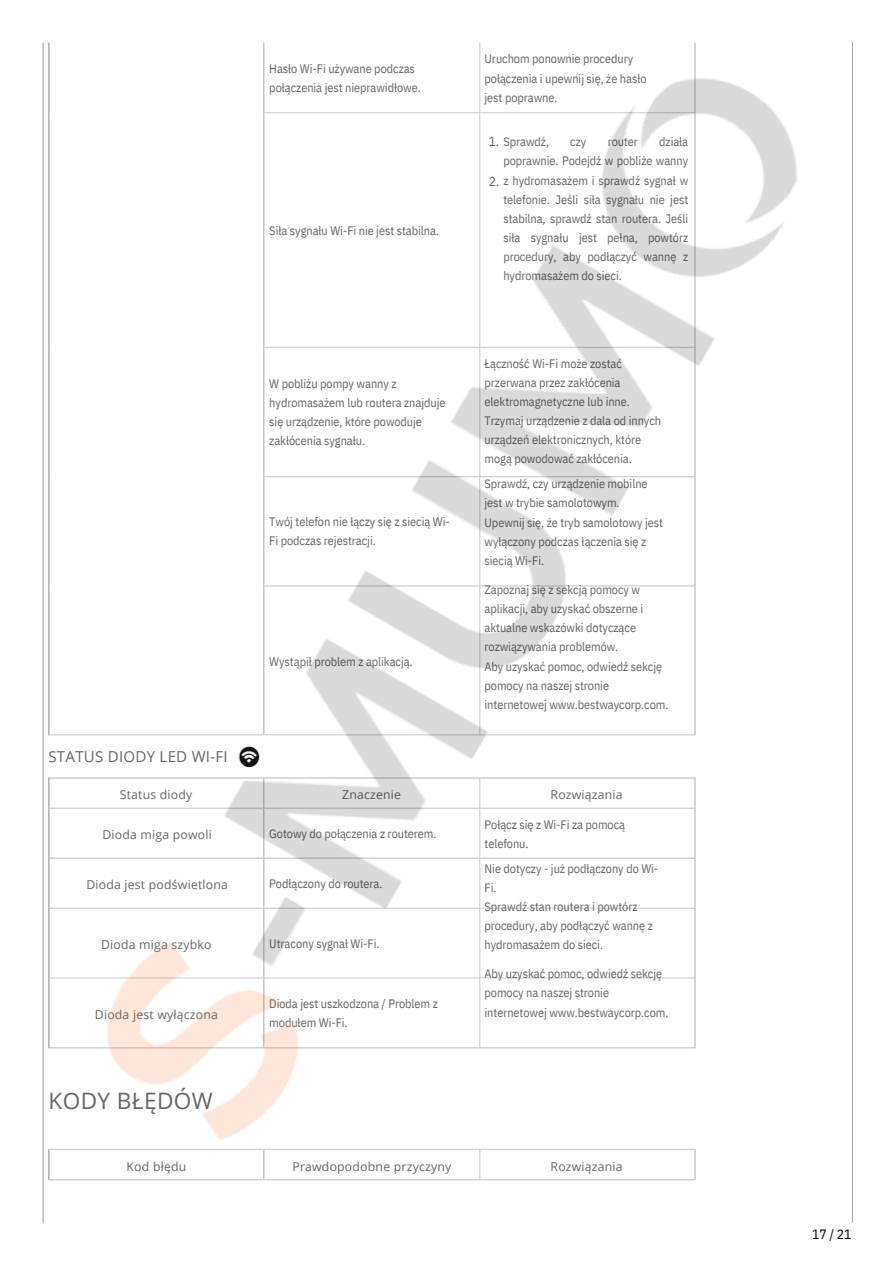
<style>
.page{position:relative;width:894px;height:1264px;background:#fff}
.page>*{position:absolute;margin:0;border:0;box-sizing:border-box;transform-origin:0 0}
.t1{font:22.65px "Open Sans";letter-spacing:.015em;color:#656565}
.t2{font:15px "Open Sans";letter-spacing:.015em;color:#656565}
.t3{font:13.5px "IBM Plex Sans Cond";color:#000}
.t4{font:12.3px/19.2px "IBM Plex Sans Cond";letter-spacing:-.005em;color:#656565}
.t5{font:12.3px "Open Sans";letter-spacing:.015em;color:#656565}
.s1{font-size:13.2px}
</style>
<div class="page">
<hr style="left:852px;top:43px;width:1px;height:1179px;background:#aaa">
<img style="left:43px;top:42px;width:810px;height:1152px">
<p class="t2" style="left:48px;top:746px;width:181px">STATUS DIODY LED WI-FI</p>
<p class="t5" style="left:120px;top:786px;width:74px">Status diody</p>
<p class="t5" style="left:102px;top:825px;width:111px">Dioda miga powoli</p>
<p class="t5" style="left:86px;top:875px;width:143px">Dioda jest podświetlona</p>
<p class="t5" style="left:101px;top:935px;width:112px">Dioda miga szybko</p>
<p class="t5" style="left:95px;top:1005px;width:125px">Dioda jest wyłączona</p>
<p class="t1" style="left:48px;top:1084px;width:166px">KODY BŁĘDÓW</p>
<p class="t5" style="left:126px;top:1157px;width:61px">Kod błędu</p>
<p class="t4" style="left:269px;top:59px;width:153px">Hasło Wi-Fi używane podczas połączenia jest nieprawidłowe.</p>
<p class="t4" style="left:269px;top:221px;width:171px">Siła sygnału Wi-Fi nie jest stabilna.</p>
<p class="t4" style="left:269px;top:373px;width:178px">W pobliżu pompy wanny z hydromasażem lub routera znajduje się urządzenie, które powoduje zakłócenia sygnału.</p>
<p class="t4" style="left:269px;top:512px;width:182px">Twój telefon nie łączy się z siecią Wi-<br>Fi podczas rejestracji.</p>
<p class="t4" style="left:269px;top:651px;width:145px">Wystąpił problem z aplikacją.</p>
<p class="t5" style="left:342px;top:786px;width:60px">Znaczenie</p>
<p class="t4" style="left:269px;top:824px;width:169px">Gotowy do połączenia z routerem.</p>
<p class="t4" style="left:269px;top:874px;width:115px">Podłączony do routera.</p>
<p class="t4" style="left:269px;top:934px;width:112px">Utracony sygnał Wi-Fi.</p>
<h2 class="t4" style="left:269px;top:993px;width:170px">Dioda jest uszkodzona / Problem z modułem Wi-Fi.</h2>
<p class="t4" style="left:484px;top:49px;width:163px">Uruchom ponownie procedury połączenia i upewnij się, że hasło jest poprawne.</p>
<p class="t4" style="left:488px;top:132px;width:62px"><span class="s1">1.</span> Sprawdź,</p>
<p class="t4" style="left:570px;top:132px;width:18px">czy</p>
<p class="t4" style="left:607px;top:132px;width:32px">router</p>
<p class="t4" style="left:503px;top:132px;width:186px;text-align:right">działa<br>poprawnie. Podejdź w pobliże wanny</p>
<p class="t4" style="left:503px;top:189px;width:186px;text-align:justify">telefonie. Jeśli siła sygnału nie jest stabilna, sprawdź stan routera. Jeśli siła sygnału jest pełna, powtórz procedury, aby podłączyć wannę z hydromasażem do sieci.</p>
<p class="t4" style="left:488px;top:170px;width:201px"><span class="s1">2.</span> z hydromasażem i sprawdź sygnał w</p>
<p class="t4" style="left:484px;top:353px;width:178px">Łączność Wi-Fi może zostać przerwana przez zakłócenia elektromagnetyczne lub inne.<br>Trzymaj urządzenie z dala od innych urządzeń elektronicznych, które mogą powodować zakłócenia.</p>
<p class="t4" style="left:484px;top:474px;width:164px">Sprawdź, czy urządzenie mobilne</p>
<p class="t4" style="left:484px;top:493px;width:136px">jest w trybie samolotowym.</p>
<p class="t4" style="left:484px;top:512px;width:180px">Upewnij się, że tryb samolotowy jest</p>
<p class="t4" style="left:484px;top:531px;width:163px">wyłączony podczas łączenia się z</p>
<p class="t4" style="left:484px;top:550px;width:61px">siecią Wi-Fi.</p>
<p class="t4" style="left:484px;top:580px;width:157px">Zapoznaj się z sekcją pomocy w</p>
<p class="t4" style="left:484px;top:599px;width:160px">aplikacji, aby uzyskać obszerne i</p>
<p class="t4" style="left:484px;top:618px;width:153px">aktualne wskazówki dotyczące</p>
<p class="t4" style="left:484px;top:637px;width:135px">rozwiązywania problemów.</p>
<p class="t4" style="left:484px;top:656px;width:179px">Aby uzyskać pomoc, odwiedź sekcję</p>
<p class="t4" style="left:484px;top:675px;width:126px">pomocy na naszej stronie</p>
<p class="t4" style="left:484px;top:694px;width:185px">internetowej www.bestwaycorp.com.</p>
<p class="t5" style="left:550px;top:786px;width:74px">Rozwiązania</p>
<p class="t4" style="left:484px;top:814px;width:142px">Połącz się z Wi-Fi za pomocą telefonu.</p>
<p class="t4" style="left:484px;top:858px;width:175px">Nie dotyczy - już podłączony do Wi-</p>
<p class="t4" style="left:484px;top:877px;width:13px">Fi.</p>
<p class="t4" style="left:484px;top:896px;width:154px">Sprawdź stan routera i powtórz</p>
<p class="t4" style="left:484px;top:915px;width:170px">procedury, aby podłączyć wannę z</p>
<p class="t4" style="left:484px;top:934px;width:120px">hydromasażem do sieci.</p>
<p class="t4" style="left:484px;top:964px;width:179px">Aby uzyskać pomoc, odwiedź sekcję</p>
<p class="t4" style="left:484px;top:983px;width:126px">pomocy na naszej stronie</p>
<p class="t4" style="left:484px;top:1002px;width:185px">internetowej www.bestwaycorp.com.</p>
<h1 class="t5" style="left:292px;top:1157px;width:160px">Prawdopodobne przyczyny</h1>
<p class="t5" style="left:550px;top:1157px;width:74px">Rozwiązania</p>
<p class="t3" style="left:811px;top:1225px;width:41px">17/21</p>
</div>
